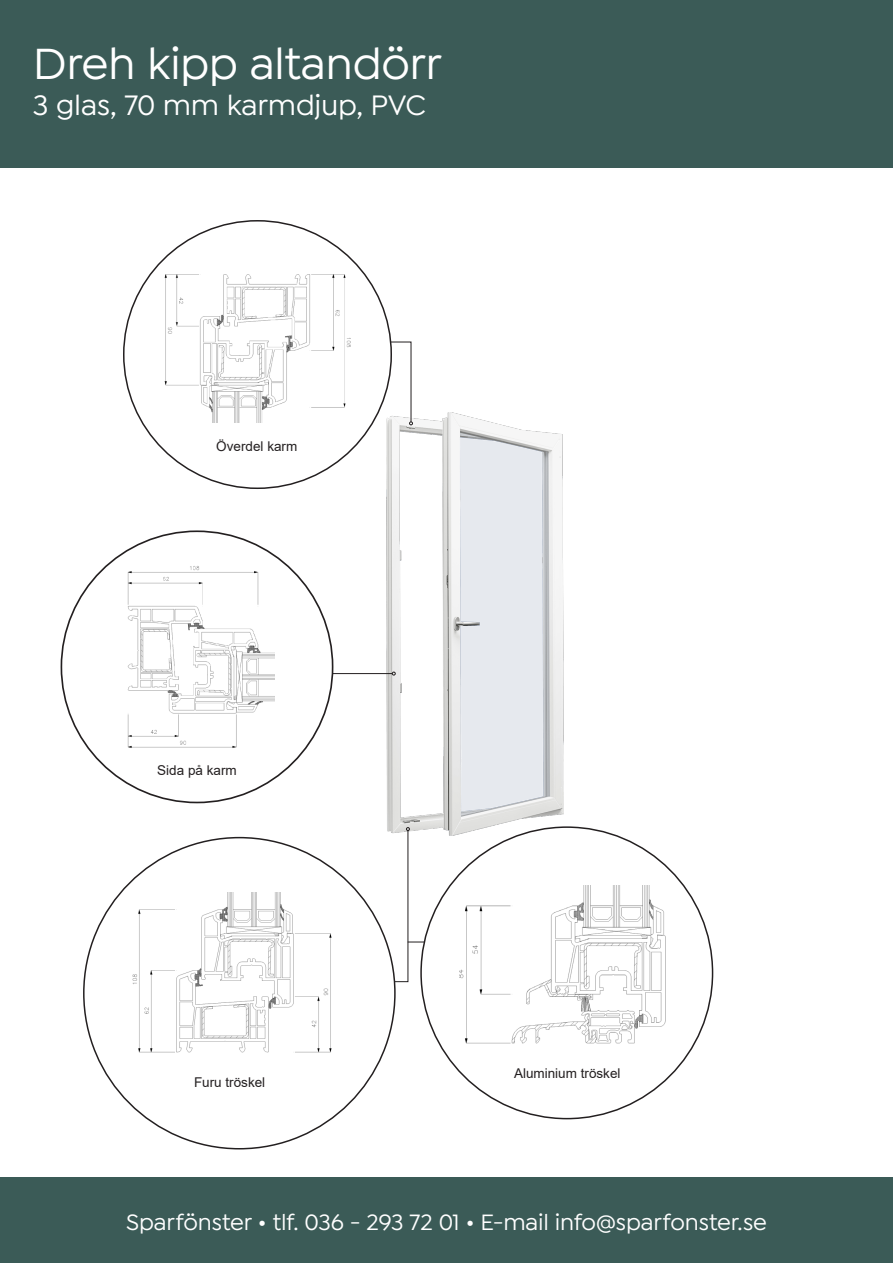
<style>
.page{position:relative;width:893px;height:1263px;background:#fff}
.page>*{position:absolute;margin:0;border:0;box-sizing:border-box;transform-origin:0 0}
.t1{font:500 46.5px "Isidora Sans";letter-spacing:-.01em;color:#fff}
.t2{font:500 30px "Isidora Sans";letter-spacing:-.01em;color:#fff}
.t3{font:500 23.7px "Isidora Sans";letter-spacing:-.005em;color:#fff}
.t4{font:13.5px "Arial";color:#231f20}
</style>
<div class="page">
<div style="left:0;top:0;width:893px;height:167px;background:#3b5b57"></div>
<div style="left:0;top:1178px;width:893px;height:85px;background:#3b5b57"></div>
<img style="left:386px;top:413px;width:178px;height:422px">
<hr style="left:408px;top:942px;width:74px;height:1px;background:#231f20">
<svg style="left:334px;top:827px;width:76px;height:155px"></svg>
<svg style="left:371px;top:341px;width:42px;height:84px"></svg>
<hr style="left:287px;top:673px;width:105px;height:1px;background:#231f20">
<svg style="left:392px;top:672px;width:4px;height:3px"></svg>
<div style="left:421px;top:827px;width:291px;height:291px;background:#fff;border-radius:50%"></div>
<div style="left:84px;top:838px;width:311px;height:311px;background:#fff;border-radius:50%"></div>
<div style="left:61px;top:531px;width:272px;height:271px;background:#fff;border-radius:50%"></div>
<div style="left:124px;top:221px;width:267px;height:267px;background:#fff;border-radius:50%"></div>
<img style="left:459px;top:885px;width:207px;height:159px">
<img style="left:164px;top:274px;width:187px;height:148px">
<img style="left:127px;top:566px;width:147px;height:182px">
<img style="left:132px;top:893px;width:200px;height:160px">
<p class="t1" style="left:33px;top:37px;width:410px">Dreh kipp altandörr</p>
<p class="t2" style="left:33px;top:88px;width:395px">3 glas, 70 mm karmdjup, PVC</p>
<p class="t4" style="left:216px;top:437px;width:83px">Överdel karm</p>
<p class="t4" style="left:157px;top:761px;width:81px">Sida på karm</p>
<p class="t4" style="left:194px;top:1073px;width:73px">Furu tröskel</p>
<p class="t4" style="left:514px;top:1063px;width:108px">Aluminium tröskel</p>
<p class="t3" style="left:126px;top:1209px;width:642px">Sparfönster • tlf. 036 - 293 72 01 • E-mail info@sparfonster.se</p>
</div>
